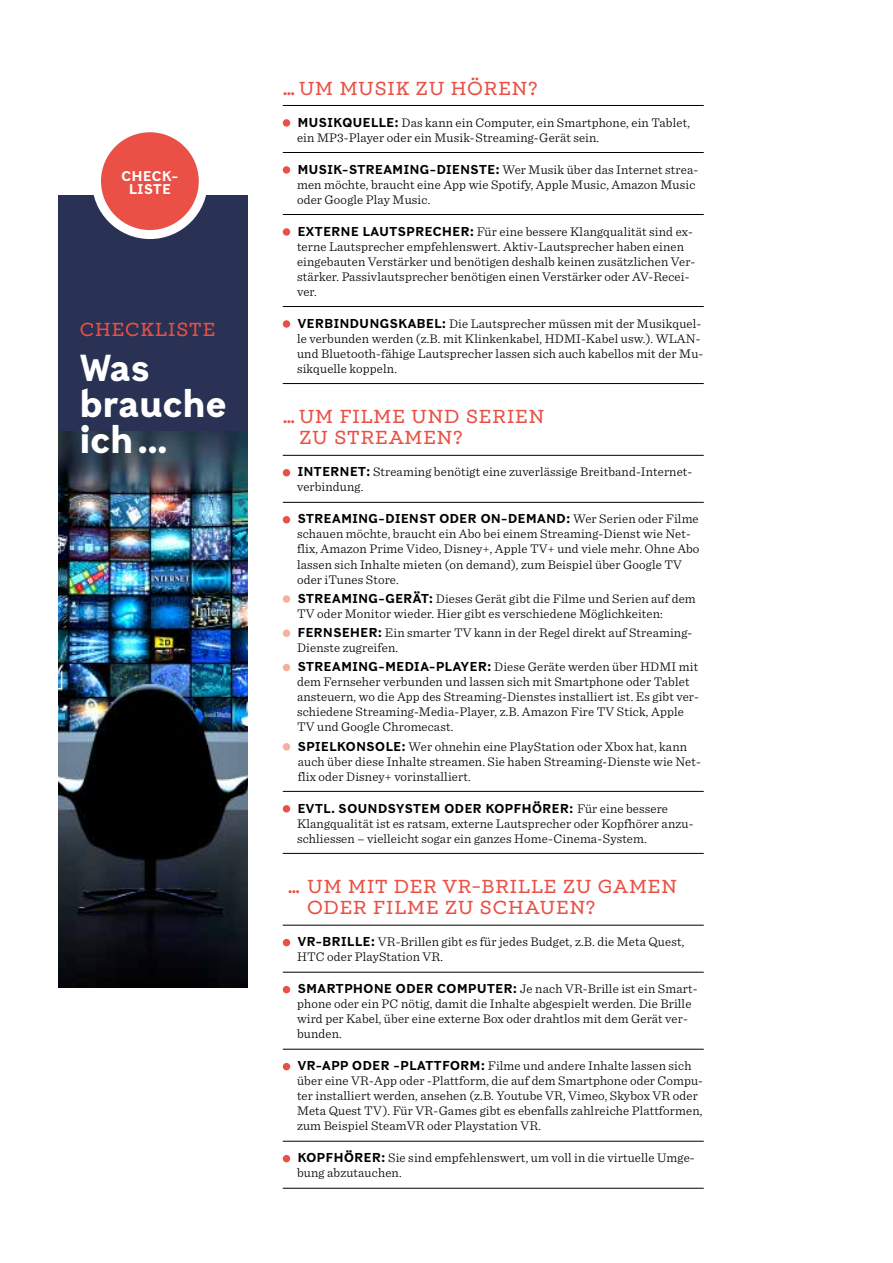
<style>
.page{position:relative;width:893px;height:1263px;background:#fff}
.page>*{position:absolute;margin:0;border:0;box-sizing:border-box;transform-origin:0 0}
.t1{font:700 36px/36px "Brutalista";letter-spacing:.01em;color:#fff}
.t2{font:500 19.5px/21px "Winden";letter-spacing:.05em;color:#ea5045}
.t3{font:700 13.5px/13.5px "Brutalista";letter-spacing:.05em;color:#fff;text-align:center}
.t4{font:300 13.2px/15px "Sentinel";letter-spacing:.01em;color:#000}
.t5{font:700 12.3px "Brutalista";letter-spacing:.05em;color:#000}
.s1{font-family:"Brutalista";font-weight:700;font-size:12.3px}
.s2{font-family:"Sentinel";font-weight:300;font-size:13.2px}
</style>
<div class="page">
<hr style="left:283px;top:105px;width:421px;height:1px;background:#000">
<hr style="left:283px;top:152px;width:421px;height:1px;background:#000">
<hr style="left:283px;top:214px;width:421px;height:1px;background:#000">
<hr style="left:283px;top:306px;width:421px;height:1px;background:#000">
<hr style="left:283px;top:383px;width:421px;height:1px;background:#000">
<hr style="left:283px;top:455px;width:421px;height:1px;background:#000">
<hr style="left:283px;top:502px;width:421px;height:1px;background:#000">
<hr style="left:283px;top:791px;width:421px;height:1px;background:#000">
<hr style="left:283px;top:853px;width:421px;height:1px;background:#000">
<hr style="left:283px;top:925px;width:421px;height:1px;background:#000">
<hr style="left:283px;top:972px;width:421px;height:1px;background:#000">
<hr style="left:283px;top:1049px;width:421px;height:1px;background:#000">
<hr style="left:283px;top:1141px;width:421px;height:1px;background:#000">
<hr style="left:283px;top:1188px;width:421px;height:1px;background:#000">
<div style="left:283px;top:119px;width:7px;height:8px;background:#ea5045;border-radius:50%"></div>
<div style="left:283px;top:166px;width:7px;height:8px;background:#ea5045;border-radius:50%"></div>
<div style="left:283px;top:228px;width:7px;height:8px;background:#ea5045;border-radius:50%"></div>
<div style="left:283px;top:320px;width:7px;height:8px;background:#ea5045;border-radius:50%"></div>
<div style="left:283px;top:469px;width:7px;height:7px;background:#ea5045;border-radius:50%"></div>
<div style="left:283px;top:516px;width:7px;height:7px;background:#ea5045;border-radius:50%"></div>
<div style="left:283px;top:595px;width:7px;height:8px;background:#f6b09d;border-radius:50%"></div>
<div style="left:283px;top:629px;width:7px;height:8px;background:#f6b09d;border-radius:50%"></div>
<div style="left:283px;top:664px;width:7px;height:7px;background:#f6b09d;border-radius:50%"></div>
<div style="left:283px;top:743px;width:7px;height:7px;background:#f6b09d;border-radius:50%"></div>
<div style="left:283px;top:805px;width:7px;height:7px;background:#ea5045;border-radius:50%"></div>
<div style="left:283px;top:939px;width:7px;height:7px;background:#ea5045;border-radius:50%"></div>
<div style="left:283px;top:986px;width:7px;height:7px;background:#ea5045;border-radius:50%"></div>
<div style="left:283px;top:1063px;width:7px;height:7px;background:#ea5045;border-radius:50%"></div>
<div style="left:283px;top:1155px;width:7px;height:7px;background:#ea5045;border-radius:50%"></div>
<div style="left:58px;top:195px;width:190px;height:792px;background:#293154"></div>
<img style="left:58px;top:431px;width:190px;height:556px">
<div style="left:96px;top:128px;width:107px;height:107px;background:#ea5045;border-radius:50%"></div>
<div style="left:92px;top:123px;width:116px;height:116px;border:9px solid #fff;border-radius:50%"></div>
<p class="t3" style="left:121px;top:168px;width:58px">CHECK-<br>LISTE</p>
<h2 class="t2" style="left:80px;top:319px;width:137px">CHECKLISTE</h2>
<h1 class="t1" style="left:80px;top:348px;width:148px">Was brauche ich…</h1>
<h2 class="t2" style="left:283px;top:78px;width:256px">… UM MUSIK ZU HÖREN?</h2>
<p class="t4" style="left:297px;top:114px;width:395px"><span class="s1">MUSIKQUELLE:</span> Das kann ein Computer, ein Smartphone, ein Tablet, ein MP3-Player oder ein Musik-Streaming-Gerät sein.</p>
<p class="t4" style="left:297px;top:161px;width:403px"><span class="s1">MUSIK-STREAMING-DIENSTE:</span> Wer Musik über das Internet strea&shy;men möchte, braucht eine App wie Spotify, Apple Music, Amazon Music oder Google Play Music.</p>
<p class="t4" style="left:297px;top:223px;width:400px"><span class="s1">EXTERNE LAUTSPRECHER:</span> Für eine bessere Klangqualität sind ex&shy;terne Lautsprecher empfehlenswert. Aktiv-Lautsprecher haben einen eingebauten Verstärker und benötigen deshalb keinen zusätzlichen Ver&shy;stärker. Passivlautsprecher benötigen einen Verstärker oder AV-Recei&shy;ver.</p>
<p class="t4" style="left:297px;top:315px;width:408px"><span class="s1">VERBINDUNGSKABEL:</span> Die Lautsprecher müssen mit der Musikquel&shy;le verbunden werden (z.B. mit Klinkenkabel, HDMI-Kabel usw.). WLAN&shy;und Bluetooth-fähige Lautsprecher lassen sich auch kabellos mit der Mu&shy;sikquelle koppeln.</p>
<h2 class="t2" style="left:300px;top:407px;width:246px;text-indent:-17px">… UM FILME UND SERIEN<br>ZU STREAMEN?</h2>
<p class="t4" style="left:297px;top:464px;width:397px"><span class="s1">INTERNET:</span> Streaming benötigt eine zuverlässige Breitband-Internet&shy;verbindung.</p>
<p class="t5" style="left:298px;top:510px;width:402px">STREAMING-DIENST ODER ON-DEMAND: <span class="s2">Wer Serien oder Filme</span></p>
<p class="t4" style="left:297px;top:526px;width:404px">schauen möchte, braucht ein Abo bei einem Streaming-Dienst wie Net&shy;flix, Amazon Prime Video, Disney+, Apple TV+ und viele mehr. Ohne Abo lassen sich Inhalte mieten (on demand), zum Beispiel über Google TV oder iTunes Store.</p>
<p class="t4" style="left:297px;top:590px;width:400px"><span class="s1">STREAMING-GERÄT:</span> Dieses Gerät gibt die Filme und Serien auf dem<br>TV oder Monitor wieder. Hier gibt es verschiedene Möglichkeiten:</p>
<p class="t4" style="left:297px;top:624px;width:397px"><span class="s1">FERNSEHER:</span> Ein smarter TV kann in der Regel direkt auf Streaming-<br>Dienste zugreifen.</p>
<p class="t4" style="left:297px;top:658px;width:403px"><span class="s1">STREAMING-MEDIA-PLAYER:</span> Diese Geräte werden über HDMI mit dem Fernseher verbunden und lassen sich mit Smartphone oder Tablet ansteuern, wo die App des Streaming-Dienstes installiert ist. Es gibt ver&shy;schiedene Streaming-Media-Player, z.B. Amazon Fire TV Stick, Apple TV und Google Chromecast.</p>
<p class="t4" style="left:298px;top:738px;width:405px"><span class="s1">SPIELKONSOLE:</span> Wer ohnehin eine PlayStation oder Xbox hat, kann auch über diese Inhalte streamen. Sie haben Streaming-Dienste wie Net&shy;flix oder Disney+ vorinstalliert.</p>
<p class="t5" style="left:298px;top:799px;width:372px">EVTL. SOUNDSYSTEM ODER KOPFHÖRER: <span class="s2">Für eine bessere</span></p>
<p class="t4" style="left:297px;top:815px;width:398px">Klangqualität ist es ratsam, externe Lautsprecher oder Kopfhörer anzu&shy;schliessen – vielleicht sogar ein ganzes Home-Cinema-System.</p>
<h2 class="t2" style="left:307px;top:876px;width:371px;text-indent:-19px">… UM MIT DER VR-BRILLE ZU GAMEN<br>ODER FILME ZU SCHAUEN?</h2>
<p class="t4" style="left:297px;top:933px;width:389px"><span class="s1">VR-BRILLE:</span> VR-Brillen gibt es für jedes Budget, z.B. die Meta Quest,<br>HTC oder PlayStation VR.</p>
<p class="t4" style="left:297px;top:980px;width:402px"><span class="s1">SMARTPHONE ODER COMPUTER:</span> Je nach VR-Brille ist ein Smart&shy;phone oder ein PC nötig, damit die Inhalte abgespielt werden. Die Brille wird per Kabel, über eine externe Box oder drahtlos mit dem Gerät ver&shy;bunden.</p>
<p class="t4" style="left:297px;top:1057px;width:408px"><span class="s1">VR-APP ODER -PLATTFORM:</span> Filme und andere Inhalte lassen sich über eine VR-App oder -Plattform, die auf dem Smartphone oder Compu&shy;ter installiert werden, ansehen (z.B. Youtube VR, Vimeo, Skybox VR oder Meta Quest TV). Für VR-Games gibt es ebenfalls zahlreiche Plattformen, zum Beispiel SteamVR oder Playstation VR.</p>
<p class="t4" style="left:297px;top:1149px;width:399px"><span class="s1">KOPFHÖRER:</span> Sie sind empfehlenswert, um voll in die virtuelle Umge&shy;bung abzutauchen.</p>
</div>
